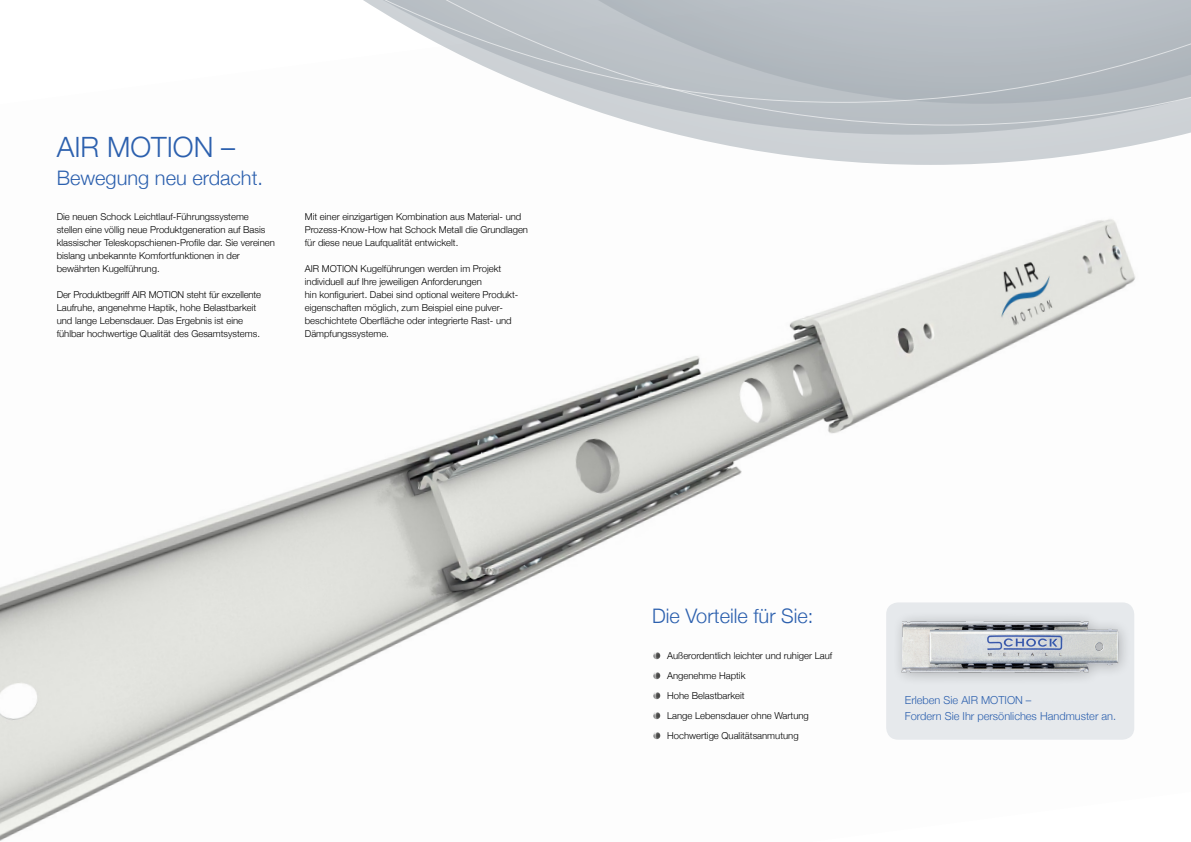
<style>
.page{position:relative;width:1191px;height:842px;background:#fff}
.page>*{position:absolute;margin:0;border:0;box-sizing:border-box;transform-origin:0 0}
.t1{font:300 28px "Helvetica Neue";color:#2c60ae}
.t2{font:300 20px "Helvetica Neue";color:#2c60ae}
.t3{font:300 11px/16px "Helvetica Neue";color:#2c60ae}
.t4{font:300 9.5px/13px "Helvetica Neue";color:#000}
</style>
<div class="page">
<img style="left:0;top:219px;width:1136px;height:622px">
<svg style="left:680px;top:135px;width:500px;height:30px"></svg>
<svg style="left:646px;top:126px;width:545px;height:9px;background:#c7ccd0"></svg>
<svg style="left:363px;top:0;width:828px;height:126px;background:#c3c8cd"></svg>
<div style="left:886px;top:602px;width:248px;height:138px;background:#e6e9ec;border-radius:12px"></div>
<img style="left:899px;top:617px;width:226px;height:63px">
<svg style="left:653px;top:732px;width:7px;height:7px"></svg>
<svg style="left:653px;top:712px;width:7px;height:7px"></svg>
<svg style="left:653px;top:692px;width:7px;height:7px"></svg>
<svg style="left:653px;top:672px;width:7px;height:7px"></svg>
<svg style="left:653px;top:652px;width:7px;height:7px"></svg>
<h1 class="t1" style="left:57px;top:124px;width:180px">AIR MOTION ‒</h1>
<h2 class="t2" style="left:57px;top:162px;width:208px">Bewegung neu erdacht.</h2>
<p class="t4" style="left:57px;top:209px;width:220px">Die neuen Schock Leichtlauf-Führungssysteme stellen eine völlig neue Produktgeneration auf Basis klassischer Teleskopschienen-Profile dar. Sie vereinen bislang unbekannte Komfortfunktionen in der bewährten Kugelführung.</p>
<p class="t4" style="left:57px;top:287px;width:206px">Der Produktbegriff AIR MOTION steht für exzellente Laufruhe, angenehme Haptik, hohe Belastbarkeit und lange Lebensdauer. Das Ergebnis ist eine fühlbar hochwertige Qualität des Gesamtsystems.</p>
<p class="t4" style="left:305px;top:209px;width:225px">Mit einer einzigartigen Kombination aus Material- und<br>Prozess-Know-How hat Schock Metall die Grundlagen für diese neue Laufqualität entwickelt.</p>
<p class="t4" style="left:305px;top:261px;width:215px">AIR MOTION Kugelführungen werden im Projekt individuell auf Ihre jeweiligen Anforderungen<br>hin konfiguriert. Dabei sind optional weitere Produkt&shy;eigenschaften möglich, zum Beispiel eine pulver&shy;beschichtete Oberfläche oder integrierte Rast- und Dämpfungssysteme.</p>
<h2 class="t2" style="left:652px;top:600px;width:163px">Die Vorteile für Sie:</h2>
<p class="t4" style="left:667px;top:645px;width:167px;line-height:20px">Außerordentlich leichter und ruhiger Lauf<br>Angenehme Haptik<br>Hohe Belastbarkeit<br>Lange Lebensdauer ohne Wartung<br>Hochwertige Qualitätsanmutung</p>
<p class="t3" style="left:905px;top:691px;width:213px">Erleben Sie AIR MOTION –<br>Fordern Sie Ihr persönliches Handmuster an.</p>
</div>
